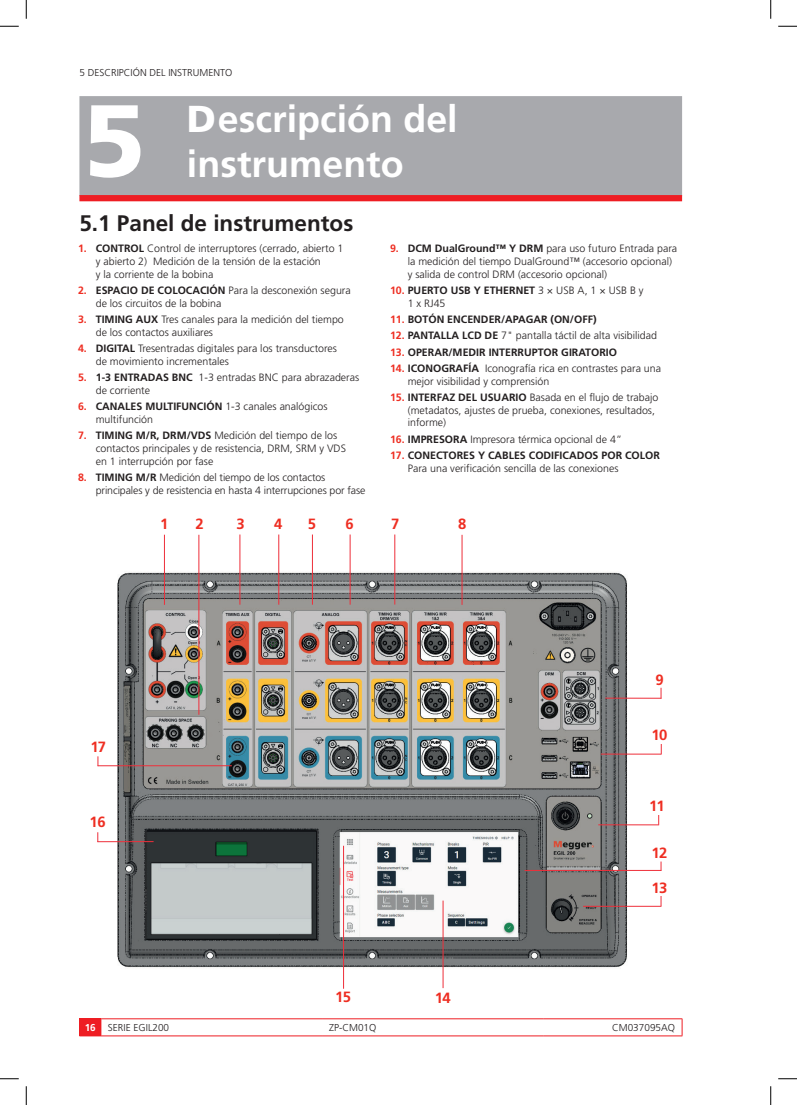
<style>
.page{position:relative;width:797px;height:1105px;background:#fff}
.page>*{position:absolute;margin:0;border:0;box-sizing:border-box;transform-origin:0 0}
.t1{font:900 102px "Frutiger LT Std";color:#fff}
.t2{font:700 37.5px/45px "Frutiger LT Std";color:#fff}
.t3{font:700 22.5px "Frutiger LT Std";color:#231f20}
.t4{font:700 14.88px "Frutiger LT Std";letter-spacing:-.04em;color:#ee2e22}
.t5{font:300 10.62px/12.8px "Frutiger LT Std";color:#231f20}
.t6{font:700 10.62px "Frutiger LT Std";color:#231f20}
.t7{font:300 10px "Frutiger LT Std";color:#231f20}
.s1{font-weight:900}
.s2{font-weight:700;color:#ee2e22}
.s3{font-weight:700}
.s4{color:#ee2e22}
.s5{font-weight:700;color:#fff}
</style>
<div class="page">
<svg style="left:79px;top:1018px;width:23px;height:18px"></svg>
<hr style="left:101px;top:1018px;width:221px;height:1px;background:#ee1d23">
<hr style="left:101px;top:1035px;width:221px;height:1px;background:#ee1d23">
<hr style="left:322px;top:1018px;width:221px;height:1px;background:#ee1d23">
<hr style="left:322px;top:1035px;width:221px;height:1px;background:#ee1d23">
<hr style="left:543px;top:1018px;width:139px;height:1px;background:#ee1d23">
<svg style="left:681px;top:1019px;width:1px;height:16px"></svg>
<hr style="left:543px;top:1035px;width:139px;height:1px;background:#ee1d23">
<div style="left:79px;top:96px;width:603px;height:100px;background:#a8a9ad"></div>
<div style="left:79px;top:195px;width:603px;height:6px;background:#ee1d23"></div>
<img style="left:97px;top:566px;width:549px;height:423px">
<hr style="left:164px;top:535px;width:1px;height:70px;background:#ee2f3a">
<hr style="left:278px;top:534px;width:1px;height:71px;background:#ee2f3a">
<hr style="left:239px;top:534px;width:1px;height:71px;background:#ee2f3a">
<hr style="left:350px;top:534px;width:1px;height:71px;background:#ee2f3a">
<hr style="left:394px;top:534px;width:1px;height:70px;background:#ee2f3a">
<hr style="left:312px;top:534px;width:1px;height:71px;background:#ee2f3a">
<div style="left:86px;top:738px;width:25px;height:17px;background:#fff"></div>
<hr style="left:98px;top:765px;width:134px;height:1px;background:#ee2f3a">
<hr style="left:583px;top:906px;width:78px;height:1px;background:#ee2f3a">
<hr style="left:524px;top:870px;width:137px;height:1px;background:#ee2f3a">
<hr style="left:601px;top:754px;width:60px;height:1px;background:#ee2f3a">
<hr style="left:198px;top:535px;width:1px;height:180px;background:#ee2f3a">
<div style="left:85px;top:812px;width:25px;height:18px;background:#fff"></div>
<hr style="left:97px;top:841px;width:57px;height:1px;background:#ee2f3a">
<hr style="left:605px;top:698px;width:56px;height:1px;background:#ee2f3a">
<hr style="left:343px;top:846px;width:1px;height:143px;background:#ee2f3a">
<hr style="left:443px;top:900px;width:1px;height:88px;background:#ee2f3a">
<hr style="left:461px;top:535px;width:1px;height:70px;background:#ee2f3a">
<hr style="left:598px;top:824px;width:60px;height:1px;background:#ee2f3a">
<div style="left:644px;top:797px;width:25px;height:17px;background:#fff"></div>
<svg style="left:0;top:25px;width:19px;height:2px"></svg>
<svg style="left:778px;top:25px;width:19px;height:2px"></svg>
<svg style="left:0;top:1078px;width:19px;height:1px"></svg>
<svg style="left:778px;top:1078px;width:19px;height:1px"></svg>
<svg style="left:25px;top:0;width:2px;height:19px"></svg>
<svg style="left:25px;top:1086px;width:2px;height:19px"></svg>
<svg style="left:770px;top:0;width:1px;height:19px"></svg>
<svg style="left:770px;top:1086px;width:1px;height:19px"></svg>
<p class="t7" style="left:79px;top:67px;width:148px">5 Desc ripc ión del instrum ento</p>
<h1 class="t1" style="left:83px;top:79px;width:64px">5</h1>
<h2 class="t2" style="left:187px;top:96px;width:272px"><span class="s1">D</span>escripción del instrumento</h2>
<h3 class="t3" style="left:79px;top:210px;width:275px">5.1 Panel de instrumentos</h3>
<p class="t5" style="left:96px;top:242px;width:249px;text-indent:-18px"><span class="s2">1.</span> <span class="s3">CONTROL</span> Control de interruptores (cerrado, abierto 1 y abierto 2) Medición de la tensión de la estación<br>y la corriente de la bobina</p>
<p class="t5" style="left:96px;top:284px;width:256px;text-indent:-18px"><span class="s2">2.</span> <span class="s3">ESPACIO DE COLOCACIÓN</span> Para la desconexión segura de los circuitos de la bobina</p>
<p class="t5" style="left:96px;top:313px;width:249px;text-indent:-18px"><span class="s2">3.</span> <span class="s3">TIMING AUX</span> Tres canales para la medición del tiempo de los contactos auxiliares</p>
<p class="t5" style="left:96px;top:342px;width:243px;text-indent:-18px"><span class="s2">4.</span> <span class="s3">DIGITAL</span> Tresentradas digitales para los transductores de movimiento incrementales</p>
<p class="t5" style="left:96px;top:371px;width:265px;text-indent:-18px"><span class="s2">5.</span> <span class="s3">1-3 ENTRADAS BNC</span> 1-3 entradas BNC para abrazaderas de corriente</p>
<p class="t5" style="left:96px;top:400px;width:233px;text-indent:-18px"><span class="s2">6.</span> <span class="s3">CANALES MULTIFUNCIÓN</span> 1-3 canales analógicos multifunción</p>
<p class="t5" style="left:96px;top:429px;width:252px;text-indent:-18px"><span class="s2">7.</span> <span class="s3">TIMING M/R, DRM/VDS</span> Medición del tiempo de los contactos principales y de resistencia, DRM, SRM y VDS en 1 interrupción por fase</p>
<p class="t5" style="left:96px;top:471px;width:271px;text-indent:-18px"><span class="s2">8.</span> <span class="s3">TIMING M/R</span> Medición del tiempo de los contactos principales y de resistencia en hasta 4 interrupciones por fase</p>
<p class="t5" style="left:408px;top:242px;width:271px;text-indent:-18px"><span class="s2">9.</span> <span class="s3">DCM DualGround™ Y DRM</span> para uso futuro Entrada para la medición del tiempo DualGround™ (accesorio opcional) y salida de control DRM (accesorio opcional)</p>
<p class="t5" style="left:408px;top:284px;width:237px;text-indent:-18px"><span class="s2">10.</span> <span class="s3">PUERTO USB Y ETHERNET</span> 3 × USB A, 1 × USB B y<br>1 x RJ45</p>
<p class="t6" style="left:390px;top:313px;width:208px"><span class="s4">11.</span> BOTÓN ENCENDER/APAGAR (ON/OFF)</p>
<p class="t5" style="left:390px;top:329px;width:268px"><span class="s2">12.</span> <span class="s3">PANTALLA LCD DE</span> 7" pantalla táctil de alta visibilidad</p>
<p class="t6" style="left:390px;top:346px;width:229px"><span class="s4">13.</span> OPERAR/MEDIR INTERRUPTOR GIRATORIO</p>
<p class="t5" style="left:408px;top:362px;width:255px;text-indent:-18px"><span class="s2">14.</span> <span class="s3">ICONOGRAFÍA</span> Iconografía rica en contrastes para una mejor visibilidad y comprensión</p>
<p class="t5" style="left:408px;top:391px;width:252px;text-indent:-18px"><span class="s2">15.</span> <span class="s3">INTERFAZ DEL USUARIO</span> Basada en el flujo de trabajo (metadatos, ajustes de prueba, conexiones, resultados, informe)</p>
<p class="t5" style="left:390px;top:433px;width:233px"><span class="s2">16.</span> <span class="s3">IMPRESORA</span> Impresora térmica opcional de 4”</p>
<p class="t5" style="left:408px;top:449px;width:254px;text-indent:-18px"><span class="s2">17.</span> <span class="s3">CONECTORES Y CABLES CODIFICADOS POR COLOR<br></span>Para una verificación sencilla de las conexiones</p>
<h3 class="t4" style="left:160px;top:515px;width:10px">1</h3>
<h3 class="t4" style="left:195px;top:515px;width:10px">2</h3>
<h3 class="t4" style="left:236px;top:515px;width:10px">3</h3>
<h3 class="t4" style="left:274px;top:515px;width:10px">4</h3>
<h3 class="t4" style="left:308px;top:515px;width:10px">5</h3>
<h3 class="t4" style="left:345px;top:515px;width:10px">6</h3>
<h3 class="t4" style="left:391px;top:515px;width:10px">7</h3>
<h3 class="t4" style="left:458px;top:515px;width:10px">8</h3>
<h3 class="t4" style="left:90px;top:738px;width:17px">17</h3>
<h3 class="t4" style="left:89px;top:813px;width:18px">16</h3>
<h3 class="t4" style="left:335px;top:988px;width:17px">15</h3>
<h3 class="t4" style="left:435px;top:989px;width:17px">14</h3>
<h3 class="t4" style="left:655px;top:671px;width:10px">9</h3>
<h3 class="t4" style="left:651px;top:726px;width:18px">10</h3>
<h3 class="t4" style="left:649px;top:797px;width:17px">11</h3>
<h3 class="t4" style="left:651px;top:844px;width:17px">12</h3>
<h3 class="t4" style="left:651px;top:879px;width:17px">13</h3>
<p class="t7" style="left:85px;top:1022px;width:86px"><span class="s5">16</span> Serie EGIL200</p>
<p class="t7" style="left:329px;top:1022px;width:49px">ZP-CM01Q</p>
<p class="t7" style="left:612px;top:1022px;width:64px">CM037095AQ</p>
</div>
